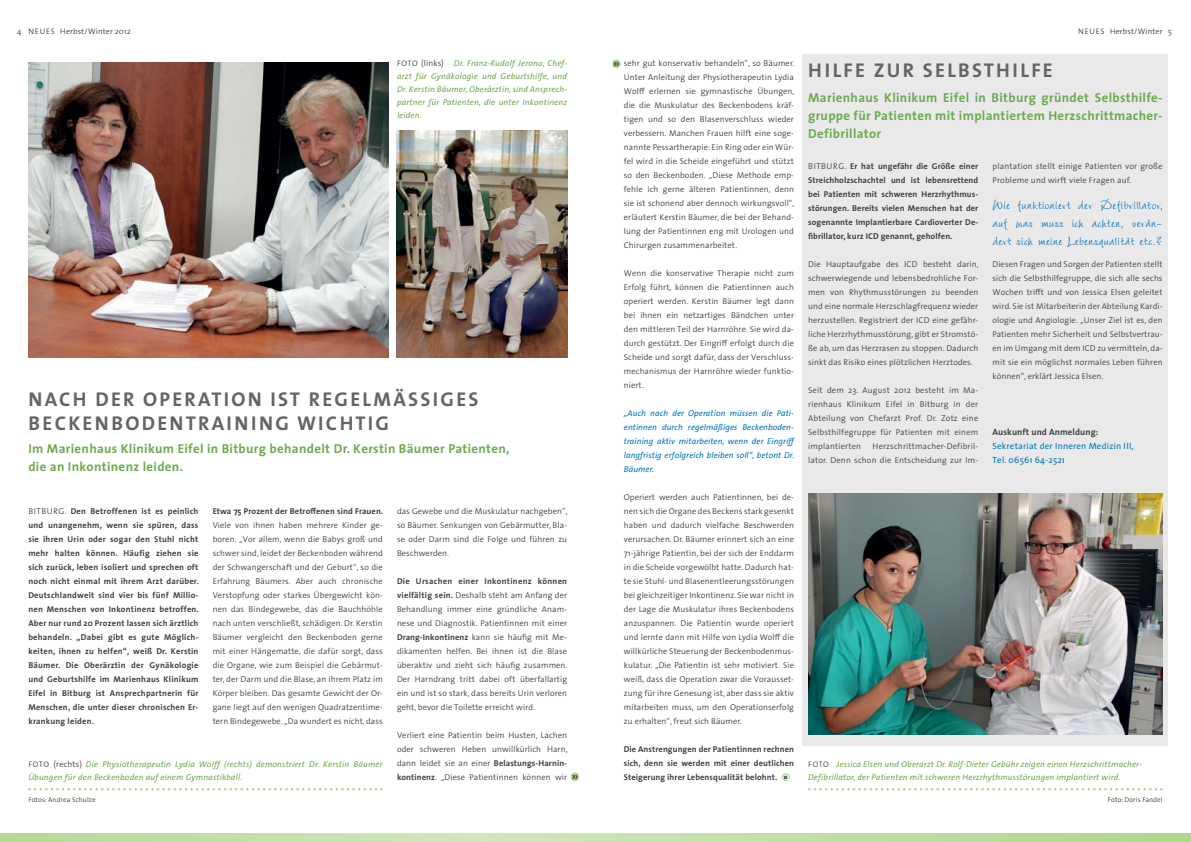
<style>
.page{position:relative;width:1191px;height:842px;background:#fff}
.page>*{position:absolute;margin:0;border:0;box-sizing:border-box;transform-origin:0 0}
.t1{font:700 20px "The Sans";letter-spacing:.115em;color:#636466}
.t2{font:15px/18px "LT Wiesbaden Swing";letter-spacing:.02em;color:#006cb7;text-align:justify}
.t3{font:700 13px/18px "The Sans";letter-spacing:.025em;color:#6cab50;text-align:justify}
.t4{font:700 12px "The Sans";color:#414042}
.t5{font:9px/14px "The Sans";letter-spacing:.02em;color:#0075bc}
.t6{font:700 9px "The Sans";letter-spacing:.01em;color:#414042}
.t7{font:300 8.5px/14px "The Sans";letter-spacing:.01em;color:#414042;text-align:justify}
.t8{font:700 8.5px/14px "The Sans";letter-spacing:.01em;color:#414042;text-align:justify}
.t9{font:italic 8.5px/13px "The Sans";letter-spacing:.02em;color:#6cab50}
.t10{font:italic 8.5px/14px "The Sans";letter-spacing:.01em;color:#0075bc}
.t11{font:300 8px "The Sans";letter-spacing:.015em;color:#414042}
.t12{font:300 7px "The Sans";letter-spacing:.01em;color:#414042}
.s1{font-weight:300;font-style:normal;font-size:8px;color:#414042}
.s2{font-weight:300;font-style:normal;color:#414042}
.s3{font-weight:300}
.s4{font-weight:700}
</style>
<div class="page">
<div style="left:802px;top:54px;width:366px;height:692px;background:#e9e9ea"></div>
<img style="left:808px;top:493px;width:354px;height:242px">
<svg style="left:0;top:833px;width:1191px;height:9px;background:#c0dea7"></svg>
<img style="left:28px;top:62px;width:360px;height:295px">
<svg style="left:28px;top:788px;width:355px;height:2px"></svg>
<svg style="left:808px;top:788px;width:354px;height:2px"></svg>
<svg style="left:781px;top:773px;width:8px;height:8px"></svg>
<svg style="left:782px;top:773px;width:7px;height:7px"></svg>
<img style="left:397px;top:130px;width:170px;height:227px">
<div style="left:570px;top:773px;width:9px;height:8px;background:#afd691;border-radius:50%"></div>
<div style="left:612px;top:59px;width:9px;height:9px;background:#afd691;border-radius:50%"></div>
<p class="t11" style="left:28px;top:25px;width:23px">neues</p>
<p class="t11" style="left:60px;top:25px;width:72px">Herbst/Winter 2012</p>
<p class="t11" style="left:1078px;top:25px;width:86px">NEU ES Herbst/Winter</p>
<p class="t11" style="left:17px;top:25px;width:6px">4</p>
<p class="t11" style="left:1168px;top:25px;width:5px">5</p>
<p class="t9" style="left:397px;top:56px;width:172px;text-align:justify"><span class="s1">FOTO</span> <span class="s2">(links)</span> Dr. Franz-Rudolf Jerono, Chef&shy;arzt für Gynäkologie und Geburtshilfe, und Dr. Kerstin Bäumer, Oberärztin, sind Ansprech&shy;partner für Patienten, die unter Inkontinenz leiden.</p>
<h1 class="t1" style="left:28px;top:383px;width:170px">NACH DER OPERATION</h1>
<h1 class="t1" style="left:270px;top:383px;width:209px">IST REGELMÄSSIGES</h1>
<h1 class="t1" style="left:28px;top:407px;width:155px">BECKENBODENTRAININ</h1>
<h1 class="t1" style="left:275px;top:407px;width:115px">G WICHTIG</h1>
<h3 class="t3" style="left:28px;top:440px;width:483px">Im Marienhaus Klinikum Eifel in Bitburg behandelt Dr. Kerstin Bäumer Patienten, die an Inkontinenz leiden.</h3>
<p class="t8" style="left:28px;top:504px;width:172px"><span class="s3">Bitb urg .</span> Den Betroffenen ist es peinlich und unangenehm, wenn sie spüren, dass sie ihren Urin oder sogar den Stuhl nicht mehr halten können. Häufig ziehen sie sich zurück, leben isoliert und sprechen oft noch nicht einmal mit ihrem Arzt darüber.<br>Deutschlandweit sind vier bis fünf Millio&shy;nen Menschen von Inkontinenz betroffen.<br>Aber nur rund 20 Prozent lassen sich ärztlich behandeln. „Dabei gibt es gute Möglich&shy;keiten, ihnen zu helfen“, weiß Dr. Kerstin Bäumer. Die Oberärztin der Gynäkologie und Geburtshilfe im Marienhaus Klinikum Eifel in Bitburg ist Ansprechpartnerin für Menschen, die unter dieser chronischen Er&shy;krankung leiden.</p>
<p class="t8" style="left:213px;top:504px;width:172px">Etwa 75 Prozent der Betroffenen sind Frauen.</p>
<p class="t7" style="left:213px;top:518px;width:172px">Viele von ihnen haben mehrere Kinder ge&shy;boren. „Vor allem, wenn die Babys groß und schwer sind, leidet der Beckenboden während der Schwangerschaft und der Geburt“, so die Erfahrung Bäumers. Aber auch chronische Verstopfung oder starkes Übergewicht kön&shy;nen das Bindegewebe, das die Bauchhöhle nach unten verschließt, schädigen. Dr. Kerstin Bäumer vergleicht den Beckenboden gerne mit einer Hängematte, die dafür sorgt, dass die Organe, wie zum Beispiel die Gebärmut&shy;ter, der Darm und die Blase, an ihrem Platz im Körper bleiben. Das gesamte Gewicht der Or&shy;gane liegt auf den wenigen Quadratzentime&shy;tern Bindegewebe. „Da wundert es nicht, dass</p>
<p class="t9" style="left:28px;top:757px;width:356px"><span class="s1">FOTO</span> <span class="s2">(rechts)</span> Die Physiotherapeutin Lydia Wolff (rechts) demonstriert Dr. Kerstin Bäumer<br>Übungen für den Beckenboden auf einem Gymnastikball.</p>
<p class="t12" style="left:28px;top:794px;width:69px">Fotos: Andrea Schulze</p>
<p class="t7" style="left:397px;top:504px;width:172px">das Gewebe und die Muskulatur nachgeben“, so Bäumer. Senkungen von Gebärmutter, Bla&shy;se oder Darm sind die Folge und führen zu Beschwerden.</p>
<p class="t7" style="left:397px;top:574px;width:172px"><span class="s4">Die Ursachen einer Inkontinenz können vielfältig sein.</span> Deshalb steht am Anfang der Behandlung immer eine gründliche Anam&shy;nese und Diagnostik. Patientinnen mit einer <span class="s4">Drang-Inkontinenz</span> kann sie häufig mit Me&shy;dikamenten helfen. Bei ihnen ist die Blase überaktiv und zieht sich häufig zusammen.<br>Der Harndrang tritt dabei oft überfallartig ein und ist so stark, dass bereits U rin verloren geht, bevor die Toilette erreicht wird.</p>
<p class="t7" style="left:397px;top:728px;width:172px">Verliert eine Patientin beim Husten, Lachen oder schweren Heben unwillkürlich Harn, dann leidet sie an einer <span class="s4">Belastungs-Harnin&shy;kontinenz</span>. „Diese Patientinnen können wir</p>
<h3 class="t4" style="left:572px;top:766px;width:8px">»</h3>
<p class="t7" style="left:624px;top:56px;width:172px">sehr gut konservativ behandeln“, so Bäumer.<br>U nter Anleitung der Physiotherapeutin Lydia Wolff erlernen sie gymnastische Übungen, die die Muskulatur des Beckenbodens kräf&shy;tigen und so den Blasenverschluss wieder verbessern. Manchen Frauen hilft eine soge&shy;nannte Pessartherapie: Ein Ring oder ein Wür&shy;fel wird in die Scheide eingeführt und stützt so den Beckenboden. „Diese Methode emp&shy;fehle ich gerne älteren Patientinnen, denn sie ist schonend aber dennoch wirkungsvoll“, erläutert Kerstin Bäumer, die bei der Behand&shy;lung der Patientinnen eng mit U rologen und Chirurgen zusammenarbeitet.</p>
<p class="t7" style="left:624px;top:266px;width:172px">Wenn die konservative Therapie nicht zum Erfolg führt, können die Patientinnen auch operiert werden. Kerstin Bäumer legt dann bei ihnen ein netzartiges Bändchen unter den mittleren Teil der Harnröhre. Sie wird da&shy;durch gestützt. Der Eingriff erfolgt durch die Scheide und sorgt dafür, dass der Verschluss&shy;mechanismus der Harnröhre wieder funktio&shy;niert.</p>
<p class="t10" style="left:624px;top:406px;width:174px">„Auch nach der Operation müssen die Pati&shy;entinnen durch regelmäßiges Beckenboden&shy;training aktiv mitarbeiten, wenn der Eingriff langfristig erfolgreich bleiben soll“, betont Dr.<br>Bäumer.</p>
<p class="t7" style="left:624px;top:490px;width:172px">Operiert werden auch Patientinnen, bei de&shy;nen sich die Organe des Beckens stark gesenkt haben und dadurch vielfache Beschwerden verursachen. Dr. Bäumer erinnert sich an eine 71-jährige Patientin, bei der sich der Enddarm in die Scheide vorgewölbt hatte. Dadurch hat&shy;te sie Stuhl- und Blasenentleerungsstörungen bei gleichzeitiger Inkontinenz. Sie war nicht in der Lage die Muskulatur ihres Beckenbodens anzuspannen. Die Patientin wurde operiert und lernte dann mit Hilfe von Lydia Wolff die willkürliche Steuerung der Beckenbodenmus&shy;kulatur. „Die Patientin ist sehr motiviert. Sie weiß, dass die Operation zwar die Vorausset&shy;zung für ihre Genesung ist, aber dass sie aktiv mitarbeiten muss, um den Operationserfolg zu erhalten“, freut sich Bäumer.</p>
<p class="t8" style="left:624px;top:742px;width:172px">Die Anstrengungen der Patientinnen rechnen sich, denn sie werden mit einer deutlichen Steigerung ihrer Lebensqualität belohnt.</p>
<h3 class="t4" style="left:613px;top:53px;width:8px">»</h3>
<h1 class="t1" style="left:808px;top:54px;width:246px">HILFE ZUR SELBSTHILFE</h1>
<h3 class="t3" style="left:808px;top:88px;width:356px">Marienhaus Klinikum Eifel in Bitburg gründet Selbsthilfe&shy;gruppe für Patienten mit implantiertem Herzschrittmacher-Defibrillator</h3>
<p class="t8" style="left:808px;top:159px;width:172px"><span class="s3">BITBURG.</span> Er hat ungefähr die Größe einer Streichholzschachtel und ist lebensrettend bei Patienten mit schweren Herzrhythmus&shy;störungen. Bereits vielen Menschen hat der sogenannte Implantierbare Cardioverter De&shy;fibrillator, kurz ICD genannt, geholfen.</p>
<p class="t7" style="left:808px;top:257px;width:172px">Die Hauptaufgabe des ICD besteht darin, schwerwiegende und lebensbedrohliche For&shy;men von Rhythmusstörungen zu beenden und eine normale Herzschlagfrequenz wieder herzustellen. Registriert der ICD eine gefähr&shy;liche Herzrhythmusstörung, gibt er Stromstö&shy;ße ab, um das Herzrasen zu stoppen. Dadurch sinkt das Risiko eines plötzlichen Herztodes.</p>
<p class="t7" style="left:808px;top:383px;width:172px">Seit dem 23. August 2012 besteht im Ma&shy;rienhaus Klinikum Eifel in Bitburg in der Abteilung von Chefarzt Prof. Dr. Zotz eine Selbsthilfegruppe für Patienten mit einem implantierten</p>
<p class="t7" style="left:808px;top:439px;width:172px;text-align:right">Herzschrittmacher-Defibril-<br>lator. Denn schon die Entscheidung zur Im-</p>
<p class="t7" style="left:992px;top:159px;width:172px">plantation stellt einige Patienten vor große<br>Probleme und wirft viele Fragen auf.</p>
<h2 class="t2" style="left:992px;top:196px;width:172px">Wie funktioniert der Defibrillator, auf was muss ich achten, verän&shy;dert sich meine Lebensqualität etc.?</h2>
<p class="t7" style="left:992px;top:257px;width:172px">Diesen Fragen und Sorgen der Patienten stellt sich die Selbsthilfegruppe, die sich alle sechs Wochen trifft und von Jessica Elsen geleitet wird. Sie ist Mitarbeiterin der Abteilung Kardi&shy;ologie und Angiologie. „U nser Ziel ist es, den Patienten mehr Sicherheit und Selbstvertrau&shy;en im U mgang mit dem ICD zu vermitteln, da&shy;mit sie ein möglichst normales Leben führen können“, erklärt Jessica Elsen.</p>
<p class="t6" style="left:992px;top:425px;width:107px">Auskunft und Anmeldung:</p>
<p class="t5" style="left:992px;top:439px;width:143px">Sekretariat der Inneren Medizin III,<br>Tel. 06561 64-2521</p>
<p class="t9" style="left:808px;top:757px;width:335px"><span class="s1">FOTO</span> Jessica Elsen und Oberarzt Dr. Rolf-Dieter Gebühr zeigen einen Herzschrittmacher-<br>Defibrillator, der Patienten mit schweren Herzrhythmusstörungen implantiert wird.</p>
<p class="t12" style="left:1107px;top:794px;width:56px">Foto: Doris Fandel</p>
</div>
